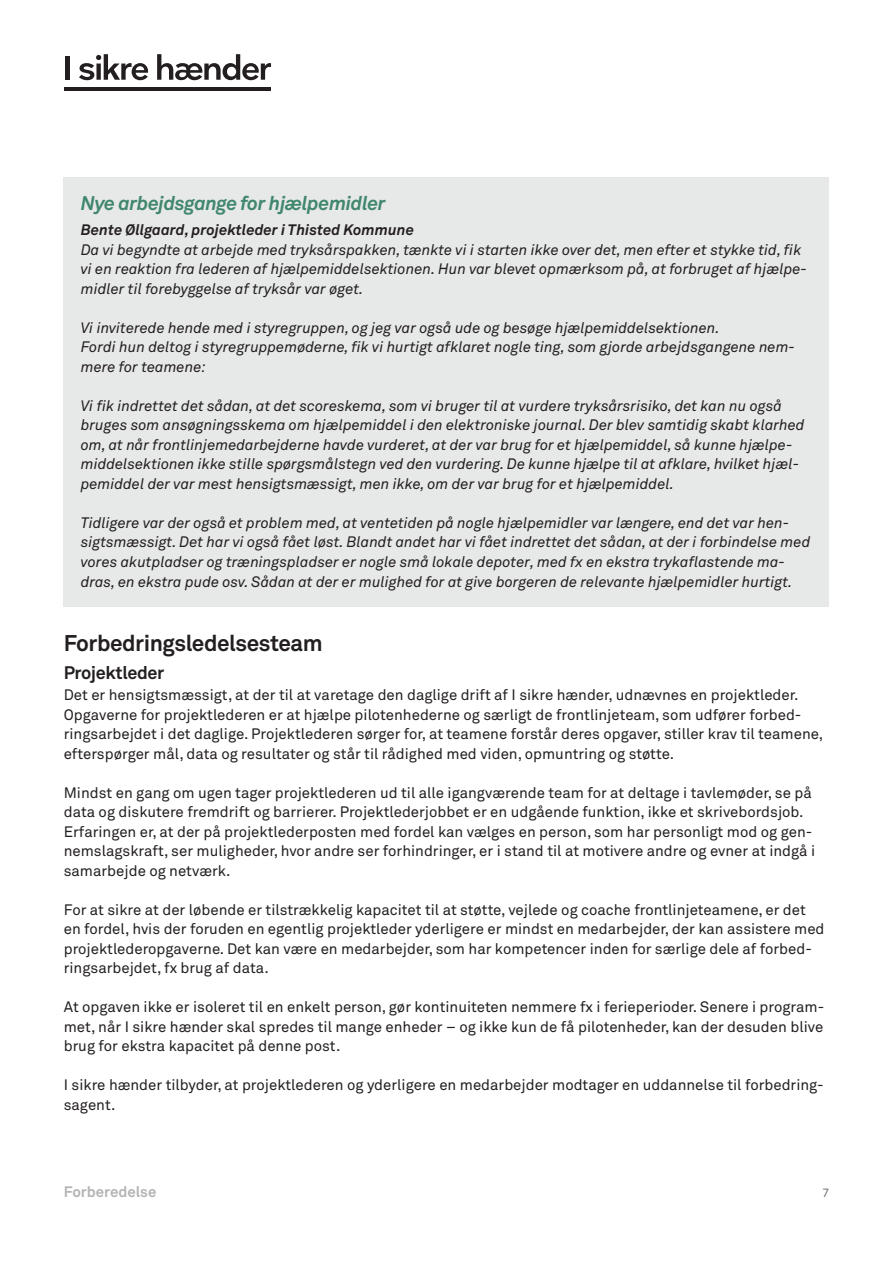
<style>
.page{position:relative;width:893px;height:1263px;background:#fff}
.page>*{position:absolute;margin:0;border:0;box-sizing:border-box;transform-origin:0 0}
.t1{font:700 22.5px "Akkurat";letter-spacing:-.02em;color:#231f20}
.t2{font:italic 700 19.5px "Akkurat";letter-spacing:-.02em;color:#40876d}
.t3{font:700 18px "Akkurat";letter-spacing:-.02em;color:#231f20}
.t4{font:15px/19.5px "Akkurat";color:#231f20}
.t5{font:italic 15px/19.5px "Akkurat";color:#231f20}
.t6{font:italic 700 15px "Akkurat";color:#231f20}
.t7{font:700 15px "Akkurat";color:#b2b4b6}
.t8{font:12px "Akkurat";color:#6d6f71}
</style>
<div class="page">
<hr style="left:65px;top:87px;width:206px;height:3px;background:#231f20">
<div style="left:65px;top:56px;width:5px;height:24px;background:#231f20"></div>
<svg style="left:79px;top:54px;width:69px;height:26px"></svg>
<svg style="left:157px;top:54px;width:114px;height:26px"></svg>
<div style="left:64px;top:178px;width:765px;height:429px;background:#e7e8e8"></div>
<h2 class="t2" style="left:81px;top:190px;width:306px">Nye arbejdsgange for hjælpemidler</h2>
<p class="t6" style="left:81px;top:221px;width:335px">Bente Øllgaard, projektleder i Thisted Kommune</p>
<p class="t5" style="left:81px;top:240px;width:728px">Da vi begyndte at arbejde med tryksårspakken, tænkte vi i starten ikke over det, men efter et stykke tid, fik vi en reaktion fra lederen af hjælpemiddelsektionen. Hun var blevet opmærksom på, at forbruget af hjælpe&shy;midler til forebyggelse af tryksår var øget.</p>
<p class="t5" style="left:81px;top:318px;width:716px">Vi inviterede hende med i styregruppen, og jeg var også ude og besøge hjælpemiddelsektionen.<br>Fordi hun deltog i styregruppemøderne, fik vi hurtigt afklaret nogle ting, som gjorde arbejdsgangene nem&shy;mere for teamene:</p>
<p class="t5" style="left:81px;top:396px;width:725px">Vi fik indrettet det sådan, at det scoreskema, som vi bruger til at vurdere tryksårsrisiko, det kan nu også bruges som ansøgningsskema om hjælpemiddel i den elektroniske journal. Der blev samtidig skabt klarhed om, at når frontlinjemedarbejderne havde vurderet, at der var brug for et hjælpemiddel, så kunne hjælpe&shy;middelsektionen ikke stille spørgsmålstegn ved den vurdering. De kunne hjælpe til at afklare, hvilket hjæl&shy;pemiddel der var mest hensigtsmæssigt, men ikke, om der var brug for et hjælpemiddel.</p>
<p class="t5" style="left:81px;top:513px;width:731px">Tidligere var der også et problem med, at ventetiden på nogle hjælpemidler var længere, end det var hen&shy;sigtsmæssigt. Det har vi også fået løst. Blandt andet har vi fået indrettet det sådan, at der i forbindelse med vores akutpladser og træningspladser er nogle små lokale depoter, med fx en ekstra trykaflastende ma&shy;dras, en ekstra pude osv. Sådan at der er mulighed for at give borgeren de relevante hjælpemidler hurtigt.</p>
<h1 class="t1" style="left:64px;top:628px;width:260px">Forbedringsledelsesteam</h1>
<p class="t3" style="left:64px;top:661px;width:102px">Projektleder</p>
<p class="t4" style="left:64px;top:685px;width:761px">Det er hensigtsmæssigt, at der til at varetage den daglige drift af I sikre hænder, udnævnes en projektleder.<br>Opgaverne for projektlederen er at hjælpe pilotenhederne og særligt de frontlinjeteam, som udfører forbed&shy;ringsarbejdet i det daglige. Projektlederen sørger for, at teamene forstår deres opgaver, stiller krav til teamene, efterspørger mål, data og resultater og står til rådighed med viden, opmuntring og støtte.</p>
<p class="t4" style="left:64px;top:783px;width:753px">Mindst en gang om ugen tager projektlederen ud til alle igangværende team for at deltage i tavlemøder, se på data og diskutere fremdrift og barrierer. Projektlederjobbet er en udgående funktion, ikke et skrivebordsjob.<br>Erfaringen er, at der på projektlederposten med fordel kan vælges en person, som har personligt mod og gen&shy;nemslagskraft, ser muligheder, hvor andre ser forhindringer, er i stand til at motivere andre og evner at indgå i samarbejde og netværk.</p>
<p class="t4" style="left:64px;top:900px;width:762px">For at sikre at der løbende er tilstrækkelig kapacitet til at støtte, vejlede og coache frontlinjeteamene, er det en fordel, hvis der foruden en egentlig projektleder yderligere er mindst en medarbejder, der kan assistere med projektlederopgaverne. Det kan være en medarbejder, som har kompetencer inden for særlige dele af forbed&shy;ringsarbejdet, fx brug af data.</p>
<p class="t4" style="left:64px;top:997px;width:762px;text-align:justify">At opgaven ikke er isoleret til en enkelt person, gør kontinuiteten nemmere fx i ferieperioder. Senere i program&shy;met, når I sikre hænder skal spredes til mange enheder – og ikke kun de få pilotenheder, kan der desuden blive brug for ekstra kapacitet på denne post.</p>
<p class="t4" style="left:64px;top:1075px;width:762px">I sikre hænder tilbyder, at projektlederen og yderligere en medarbejder modtager en uddannelse til forbedring&shy;sagent.</p>
<p class="t7" style="left:64px;top:1182px;width:94px">Forberedelse</p>
<p class="t8" style="left:822px;top:1185px;width:8px">7</p>
</div>
